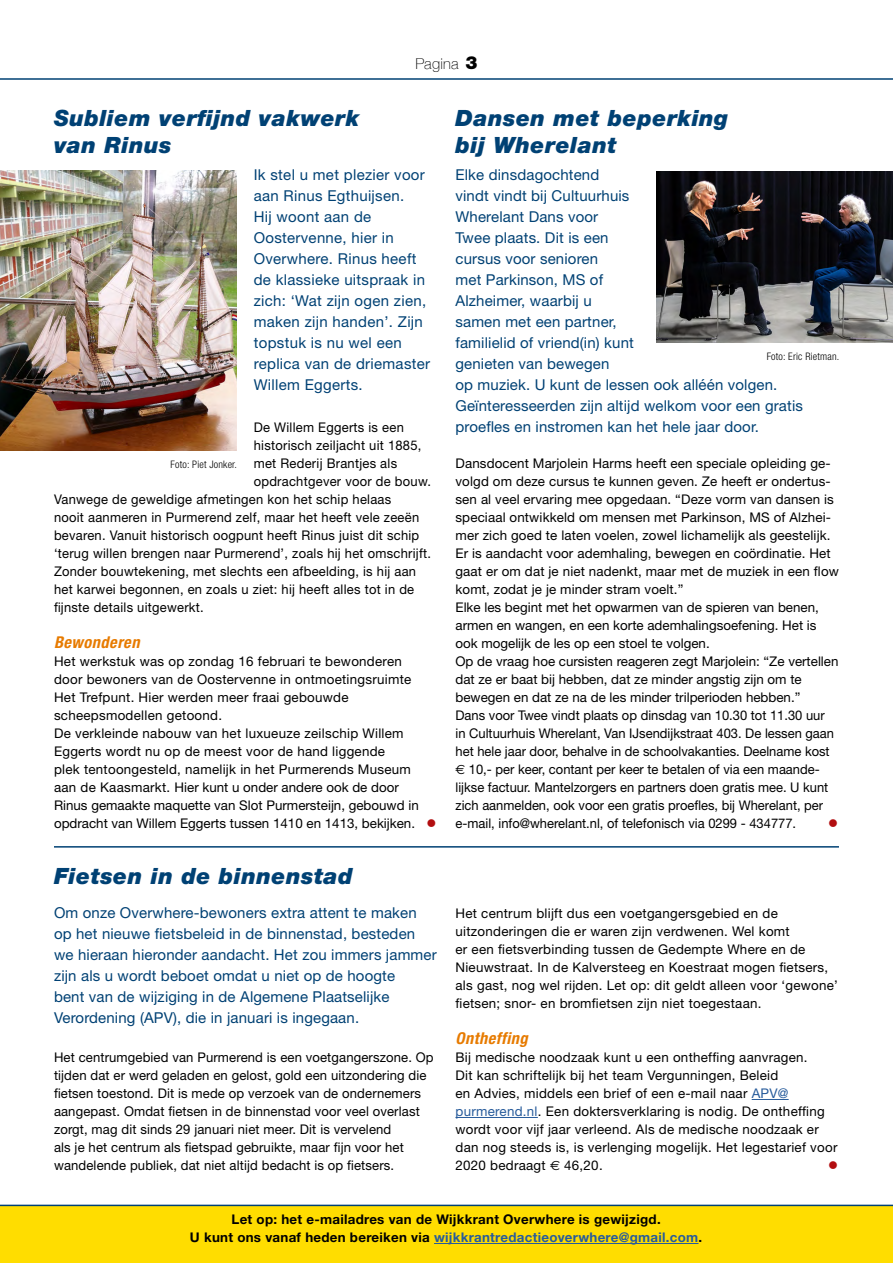
<style>
.page{position:relative;width:893px;height:1263px;background:#fff}
.page>*{position:absolute;margin:0;border:0;box-sizing:border-box;transform-origin:0 0}
.H1__Kop{font:italic 900 22.5px/27px "Helvetica Neue";letter-spacing:.02em;color:#004174}
.H2__Subkop{font:italic 700 condensed 16.35px "Helvetica Neue";letter-spacing:.03em;color:#e77b00}
.H__Introtekst{font:15px/21px "Helvetica Neue";letter-spacing:.01em;color:#004174}
.t1{font:100 15px "Helvetica Neue";letter-spacing:.02em;color:#000}
.P__Tekst_plat{font:13.35px/18px "Helvetica Neue";letter-spacing:.01em;color:#000}
.t2{font:700 13.35px/18px "Helvetica Neue";letter-spacing:.02em;color:#000;text-align:center}
.P__Tekst_plat-2{font:13.35px "Wingdings";color:#b20e10}
.P__Fotobijschrift{font:300 condensed 10.35px "Helvetica Neue";letter-spacing:.02em;color:#000}
.s1{font-weight:900;font-size:18px}
.s2{color:#b20e10}
.s3{font-family:"Euro Sans"}
.s4{color:#275b9b}
</style>
<div class="page">
<div style="left:0;top:1206px;width:893px;height:57px;background:#fd0"></div>
<hr style="left:0;top:78px;width:893px;height:2px;background:#004174">
<hr style="left:0;top:1205px;width:893px;height:1px;background:#004174">
<img style="left:0;top:171px;width:237px;height:279px">
<img style="left:656px;top:171px;width:237px;height:171px">
<hr style="left:752px;top:1099px;width:37px;height:1px;background:#275b9b">
<hr style="left:455px;top:1117px;width:83px;height:1px;background:#275b9b">
<hr style="left:54px;top:846px;width:785px;height:2px;background:#004174">
<hr style="left:434px;top:1243px;width:264px;height:1px;background:#275b9b">
<p class="t1" style="left:415px;top:52px;width:63px">Pagina <span class="s1">3</span></p>
<h1 class="H1__Kop" style="left:54px;top:104px;width:307px">Subliem verfijnd vakwerk van Rinus</h1>
<p class="H__Introtekst" style="left:254px;top:164px;width:178px">Ik stel u met plezier voor aan Rinus Egthuijsen.<br>Hij woont aan de<br>Oostervenne, hier in<br>Overwhere. Rinus heeft de klassieke uitspraak in zich: ‘Wat zijn ogen zien, maken zijn handen’. Zijn topstuk is nu wel een replica van de driemaster<br>Willem Eggerts.</p>
<p class="P__Tekst_plat" style="left:254px;top:418px;width:152px">De Willem Eggerts is een</p>
<p class="P__Tekst_plat" style="left:254px;top:436px;width:169px">historisch zeiljacht uit 1885,</p>
<p class="P__Tekst_plat" style="left:254px;top:454px;width:145px">met Rederij Brantjes als</p>
<p class="P__Tekst_plat" style="left:254px;top:472px;width:179px">opdrachtgever voor de bouw.</p>
<p class="P__Tekst_plat" style="left:54px;top:490px;width:339px">Vanwege de geweldige afmetingen kon het schip helaas</p>
<p class="P__Tekst_plat" style="left:54px;top:508px;width:367px">nooit aanmeren in Purmerend zelf, maar het heeft vele zeeën</p>
<p class="P__Tekst_plat" style="left:54px;top:526px;width:367px">bevaren. Vanuit historisch oogpunt heeft Rinus juist dit schip</p>
<p class="P__Tekst_plat" style="left:54px;top:544px;width:379px">‘terug willen brengen naar Purmerend’, zoals hij het omschrijft.</p>
<p class="P__Tekst_plat" style="left:54px;top:562px;width:364px">Zonder bouwtekening, met slechts een afbeelding, is hij aan het karwei begonnen, en zoals u ziet: hij heeft alles tot in de fijnste details uitgewerkt.</p>
<h2 class="H2__Subkop" style="left:54px;top:632px;width:87px">Bewonderen</h2>
<p class="P__Tekst_plat" style="left:54px;top:652px;width:359px">Het werkstuk was op zondag 16 februari te bewonderen door bewoners van de Oostervenne in ontmoetingsruimte Het Trefpunt. Hier werden meer fraai gebouwde scheepsmodellen getoond.</p>
<p class="P__Tekst_plat" style="left:54px;top:724px;width:384px">De verkleinde nabouw van het luxueuze zeilschip Willem Eggerts wordt nu op de meest voor de hand liggende<br>plek tentoongesteld, namelijk in het Purmerends Museum aan de Kaasmarkt. Hier kunt u onder andere ook de door<br>Rinus gemaakte maquette van Slot Purmersteijn, gebouwd in opdracht van Willem Eggerts tussen 1410 en 1413, bekijken. <span class="s2">●</span></p>
<p class="P__Fotobijschrift" style="left:171px;top:458px;width:68px">Foto: Piet Jonker.</p>
<h1 class="H1__Kop" style="left:54px;top:862px;width:300px">Fietsen in de binnenstad</h1>
<p class="H__Introtekst" style="left:54px;top:902px;width:384px">Om onze Overwhere-bewoners extra attent te maken op het nieuwe fietsbeleid in de binnenstad, besteden we hieraan hieronder aandacht. Het zou immers jammer zijn als u wordt beboet omdat u niet op de hoogte<br>bent van de wijziging in de Algemene Plaatselijke Verordening (APV), die in januari is ingegaan.</p>
<p class="P__Tekst_plat" style="left:54px;top:1048px;width:381px">Het centrumgebied van Purmerend is een voetgangerszone. Op tijden dat er werd geladen en gelost, gold een uitzondering die fietsen toestond. Dit is mede op verzoek van de ondernemers aangepast. Omdat fietsen in de binnenstad voor veel overlast zorgt, mag dit sinds 29 januari niet meer. Dit is vervelend<br>als je het centrum als fietspad gebruikte, maar fijn voor het wandelende publiek, dat niet altijd bedacht is op fietsers.</p>
<h1 class="H1__Kop" style="left:455px;top:104px;width:274px">Dansen met beperking</h1>
<h1 class="H1__Kop" style="left:455px;top:131px;width:163px">bij Wherelant</h1>
<p class="H__Introtekst" style="left:455px;top:164px;width:349px">Elke dinsdagochtend<br>vindt vindt bij Cultuurhuis<br>Wherelant Dans voor<br>Twee plaats. Dit is een<br>cursus voor senioren<br>met Parkinson, MS of<br>Alzheimer, waarbij u<br>samen met een partner,<br>familielid of vriend(in) kunt<br>genieten van bewegen<br>op muziek. U kunt de lessen ook alléén volgen.<br>Geïnteresseerden zijn altijd welkom voor een gratis proefles en instromen kan het hele jaar door.</p>
<p class="P__Tekst_plat" style="left:455px;top:454px;width:385px">Dansdocent Marjolein Harms heeft een speciale opleiding ge&shy;volgd om deze cursus te kunnen geven. Ze heeft er ondertus&shy;sen al veel ervaring mee opgedaan. “Deze vorm van dansen is speciaal ontwikkeld om mensen met Parkinson, MS of Alzhei&shy;mer zich goed te laten voelen, zowel lichamelijk als geestelijk.<br>Er is aandacht voor ademhaling, bewegen en coördinatie. Het gaat er om dat je niet nadenkt, maar met de muziek in een flow komt, zodat je je minder stram voelt.”</p>
<p class="P__Tekst_plat" style="left:455px;top:598px;width:365px">Elke les begint met het opwarmen van de spieren van benen, armen en wangen, en een korte ademhalingsoefening. Het is ook mogelijk de les op een stoel te volgen.</p>
<p class="P__Tekst_plat" style="left:455px;top:652px;width:384px">Op de vraag hoe cursisten reageren zegt Marjolein: “Ze vertellen dat ze er baat bij hebben, dat ze minder angstig zijn om te bewegen en dat ze na de les minder trilperioden hebben.”</p>
<p class="P__Tekst_plat" style="left:455px;top:706px;width:380px">Dans voor Twee vindt plaats op dinsdag van 10.30 tot 11.30 uur in Cultuurhuis Wherelant, Van IJsendijkstraat 403. De lessen gaan het hele jaar door, behalve in de schoolvakanties. Deelname kost <span class="s3">€</span> 10,- per keer, contant per keer te betalen of via een maande&shy;lijkse factuur. Mantelzorgers en partners doen gratis mee. U kunt zich aanmelden, ook voor een gratis proefles, bij Wherelant, per e-mail, info@wherelant.nl, of telefonisch via 0299 - 434777.</p>
<p class="P__Fotobijschrift" style="left:767px;top:350px;width:74px">Foto: Eric Rietman.</p>
<p class="P__Tekst_plat-2" style="left:828px;top:816px;width:11px">●</p>
<p class="P__Tekst_plat" style="left:455px;top:904px;width:384px">Het centrum blijft dus een voetgangersgebied en de uitzonderingen die er waren zijn verdwenen. Wel komt<br>er een fietsverbinding tussen de Gedempte Where en de Nieuwstraat. In de Kalversteeg en Koestraat mogen fietsers, als gast, nog wel rijden. Let op: dit geldt alleen voor ‘gewone’ fietsen; snor- en bromfietsen zijn niet toegestaan.</p>
<h2 class="H2__Subkop" style="left:455px;top:1028px;width:74px">Ontheffing</h2>
<p class="P__Tekst_plat" style="left:455px;top:1048px;width:354px">Bij medische noodzaak kunt u een ontheffing aanvragen.</p>
<p class="P__Tekst_plat" style="left:455px;top:1066px;width:383px">Dit kan schriftelijk bij het team Vergunningen, Beleid<br>en Advies, middels een brief of een e-mail naar <span class="s4">APV@ purmerend.nl</span>. Een doktersverklaring is nodig. De ontheffing wordt voor vijf jaar verleend. Als de medische noodzaak er dan nog steeds is, is verlenging mogelijk. Het legestarief voor 2020 bedraagt <span class="s3">€</span> 46,20.</p>
<p class="P__Tekst_plat-2" style="left:828px;top:1158px;width:11px">●</p>
<p class="t2" style="left:190px;top:1210px;width:514px">Let op: het e-mailadres van de Wijkkrant Overwhere is gewijzigd.<br>U kunt ons vanaf heden bereiken via <span class="s4">wijkkrantredactieoverwhere@gmail.com</span>.</p>
</div>
